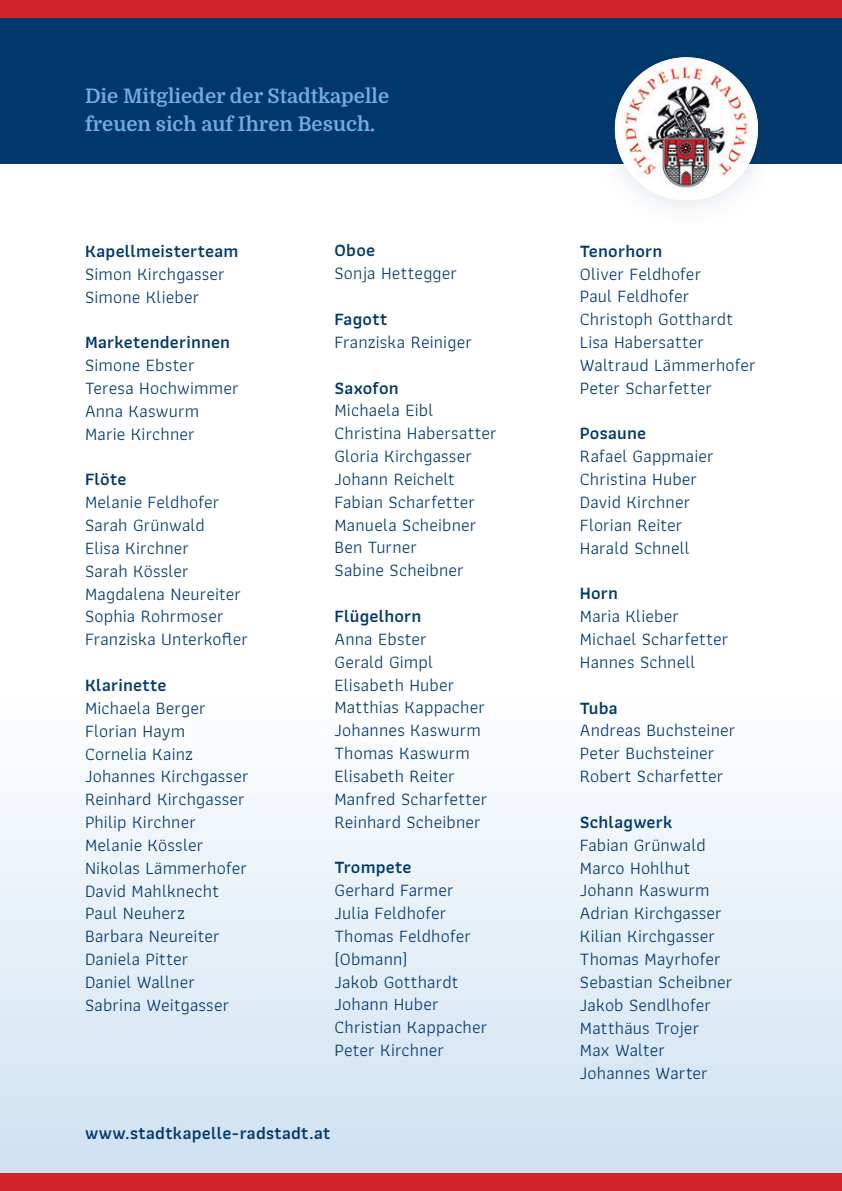
<style>
.page{position:relative;width:842px;height:1191px;background:#fff}
.page>*{position:absolute;margin:0;border:0;box-sizing:border-box;transform-origin:0 0}
.t1{font:700 20px/28px "Domine";color:#72addd}
.t2{font:18px/22.8px "Athiti";letter-spacing:.01em;color:#01386b}
.t3{font:600 18px "Athiti";letter-spacing:.01em;color:#01386b}
</style>
<div class="page">
<div style="left:0;top:697px;width:842px;height:494px;background:linear-gradient(to bottom,#feffff,#ccdcee)"></div>
<div style="left:0;top:0;width:842px;height:163px;background:#01386b"></div>
<div style="left:0;top:0;width:842px;height:17px;background:#d1232a"></div>
<div style="left:584px;top:26px;width:205px;height:205px;background:#01386b;opacity:.15"></div>
<img style="left:615px;top:57px;width:143px;height:142px">
<div style="left:0;top:1174px;width:842px;height:17px;background:#d1232a"></div>
<p class="t1" style="left:85px;top:82px;width:306px">Die Mitglieder der Stadtkapelle freuen sich auf Ihren Besuch.</p>
<p class="t3" style="left:85px;top:237px;width:155px">Kapellmeisterteam</p>
<p class="t2" style="left:85px;top:262px;width:141px">Simon Kirchgasser<br>Simone Klieber</p>
<p class="t3" style="left:85px;top:329px;width:147px">Marketenderinnen</p>
<p class="t2" style="left:85px;top:354px;width:155px">Simone Ebster<br>Teresa Hochwimmer<br>Anna Kaswurm<br>Marie Kirchner</p>
<p class="t3" style="left:85px;top:466px;width:43px">Flöte</p>
<p class="t2" style="left:85px;top:491px;width:165px">Melanie Feldhofer<br>Sarah Grünwald<br>Elisa Kirchner<br>Sarah Kössler<br>Magdalena Neureiter<br>Sophia Rohrmoser<br>Franziska Unterkofler</p>
<p class="t3" style="left:85px;top:671px;width:83px">Klarinette</p>
<p class="t2" style="left:85px;top:696px;width:165px">Michaela Berger<br>Florian Haym<br>Cornelia Kainz<br>Johannes Kirchgasser<br>Reinhard Kirchgasser<br>Philip Kirchner<br>Melanie Kössler<br>Nikolas Lämmerhofer<br>David Mahlknecht<br>Paul Neuherz<br>Barbara Neureiter<br>Daniela Pitter<br>Daniel Wallner<br>Sabrina Weitgasser</p>
<p class="t3" style="left:334px;top:237px;width:42px">Oboe</p>
<p class="t2" style="left:334px;top:262px;width:124px">Sonja Hettegger</p>
<p class="t3" style="left:334px;top:305px;width:54px">Fagott</p>
<p class="t2" style="left:334px;top:331px;width:139px">Franziska Reiniger</p>
<p class="t3" style="left:334px;top:374px;width:66px">Saxofon</p>
<p class="t2" style="left:334px;top:399px;width:164px">Michaela Eibl<br>Christina Habersatter<br>Gloria Kirchgasser<br>Johann Reichelt<br>Fabian Scharfetter<br>Manuela Scheibner<br>Ben Turner<br>Sabine Scheibner</p>
<p class="t3" style="left:334px;top:602px;width:88px">Flügelhorn</p>
<p class="t2" style="left:334px;top:627px;width:154px">Anna Ebster<br>Gerald Gimpl<br>Elisabeth Huber<br>Matthias Kappacher<br>Johannes Kaswurm<br>Thomas Kaswurm<br>Elisabeth Reiter<br>Manfred Scharfetter<br>Reinhard Scheibner</p>
<p class="t3" style="left:334px;top:853px;width:79px">Trompete</p>
<p class="t2" style="left:334px;top:879px;width:154px">Gerhard Farmer<br>Julia Feldhofer<br>Thomas Feldhofer (Obmann)<br>Jakob Gotthardt<br>Johann Huber<br>Christian Kappacher<br>Peter Kirchner</p>
<p class="t3" style="left:85px;top:1119px;width:247px">www.stadtkapelle-radstadt.at</p>
<p class="t3" style="left:580px;top:237px;width:84px">Tenorhorn</p>
<p class="t2" style="left:580px;top:262px;width:177px">Oliver Feldhofer<br>Paul Feldhofer<br>Christoph Gotthardt<br>Lisa Habersatter<br>Waltraud Lämmerhofer<br>Peter Scharfetter</p>
<p class="t3" style="left:580px;top:420px;width:68px">Posaune</p>
<p class="t2" style="left:580px;top:445px;width:135px">Rafael Gappmaier<br>Christina Huber<br>David Kirchner<br>Florian Reiter<br>Harald Schnell</p>
<p class="t3" style="left:580px;top:580px;width:40px">Horn</p>
<p class="t2" style="left:580px;top:605px;width:150px">Maria Klieber<br>Michael Scharfetter<br>Hannes Schnell</p>
<p class="t3" style="left:580px;top:694px;width:39px">Tuba</p>
<p class="t2" style="left:580px;top:719px;width:157px">Andreas Buchsteiner<br>Peter Buchsteiner<br>Robert Scharfetter</p>
<p class="t3" style="left:580px;top:808px;width:94px">Schlagwerk</p>
<p class="t2" style="left:580px;top:833px;width:154px">Fabian Grünwald<br>Marco Hohlhut<br>Johann Kaswurm<br>Adrian Kirchgasser<br>Kilian Kirchgasser<br>Thomas Mayrhofer<br>Sebastian Scheibner<br>Jakob Sendlhofer<br>Matthäus Trojer<br>Max Walter<br>Johannes Warter</p>
</div>
